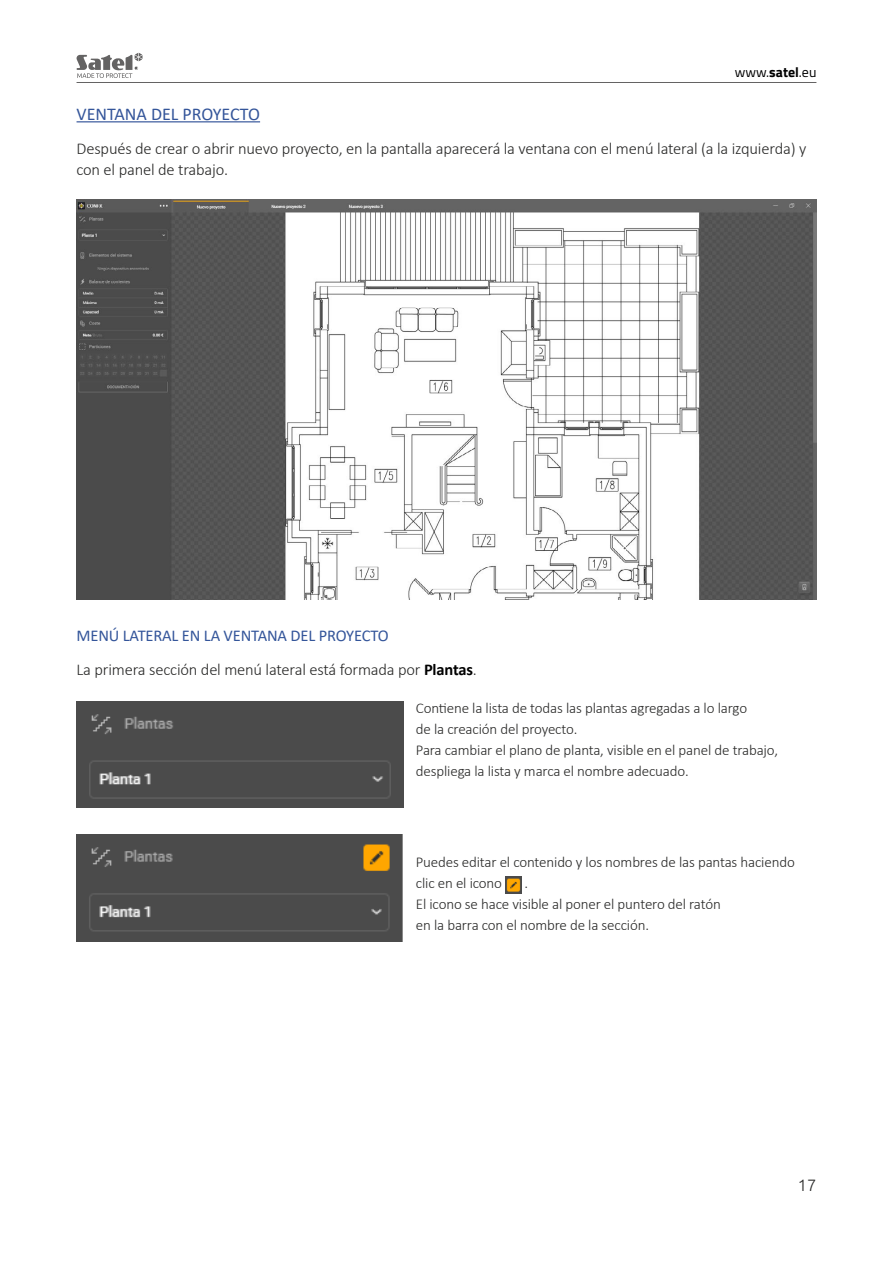
<style>
.page{position:relative;width:893px;height:1263px;background:#fff}
.page>*{position:absolute;margin:0;border:0;box-sizing:border-box;transform-origin:0 0}
.t1{font:18px "Calibri";color:#34559a}
.t2{font:300 16.5px/21px "Calibri";letter-spacing:-.01em;color:#282827}
.t3{font:300 16.5px "Ubuntu";color:#282827}
.t4{font:300 15px/21px "Calibri";letter-spacing:-.01em;color:#282827}
.t5{font:13.95px "Cairo";color:#000}
.s1{font-weight:700}
.s2{font-weight:400;color:#34559a}
.s3{font-weight:700;color:#000}
</style>
<div class="page">
<svg style="left:77px;top:53px;width:66px;height:25px"></svg>
<hr style="left:77px;top:82px;width:739px;height:1px;background:#646363">
<hr style="left:77px;top:121px;width:183px;height:1px;background:#34559a">
<img style="left:77px;top:199px;width:739px;height:400px">
<img style="left:77px;top:702px;width:326px;height:105px">
<img style="left:77px;top:835px;width:326px;height:106px">
<img style="left:505px;top:876px;width:16px;height:18px">
<p class="t5" style="left:735px;top:60px;width:83px">www.<span class="s1">satel</span>.eu</p>
<p class="t1" style="left:77px;top:101px;width:185px">VENTANA DEL PROYECTO</p>
<p class="t2" style="left:77px;top:137px;width:731px">Después de crear o abrir nuevo proyecto, en la pantalla aparecerá la ventana con el menú lateral (a la izquierda) y con el panel de trabajo.</p>
<p class="t2" style="left:77px;top:618px;width:402px;line-height:33.8px"><span class="s2">MENÚ LATERAL EN LA VENTANA DEL PROYECTO<br></span>La primera sección del menú lateral está formada por <span class="s3">Plantas</span>.</p>
<p class="t4" style="left:416px;top:697px;width:364px">Contiene la lista de todas las plantas agregadas a lo largo<br>de la creación del proyecto.<br>Para cambiar el plano de planta, visible en el panel de trabajo, despliega la lista y marca el nombre adecuado.</p>
<p class="t4" style="left:416px;top:851px;width:380px">Puedes editar el contenido y los nombres de las pantas haciendo clic en el icono</p>
<p class="t4" style="left:416px;top:872px;width:306px;text-indent:108px">.<br>El icono se hace visible al poner el puntero del ratón en la barra con el nombre de la sección.</p>
<p class="t3" style="left:798px;top:1175px;width:20px">17</p>
</div>
